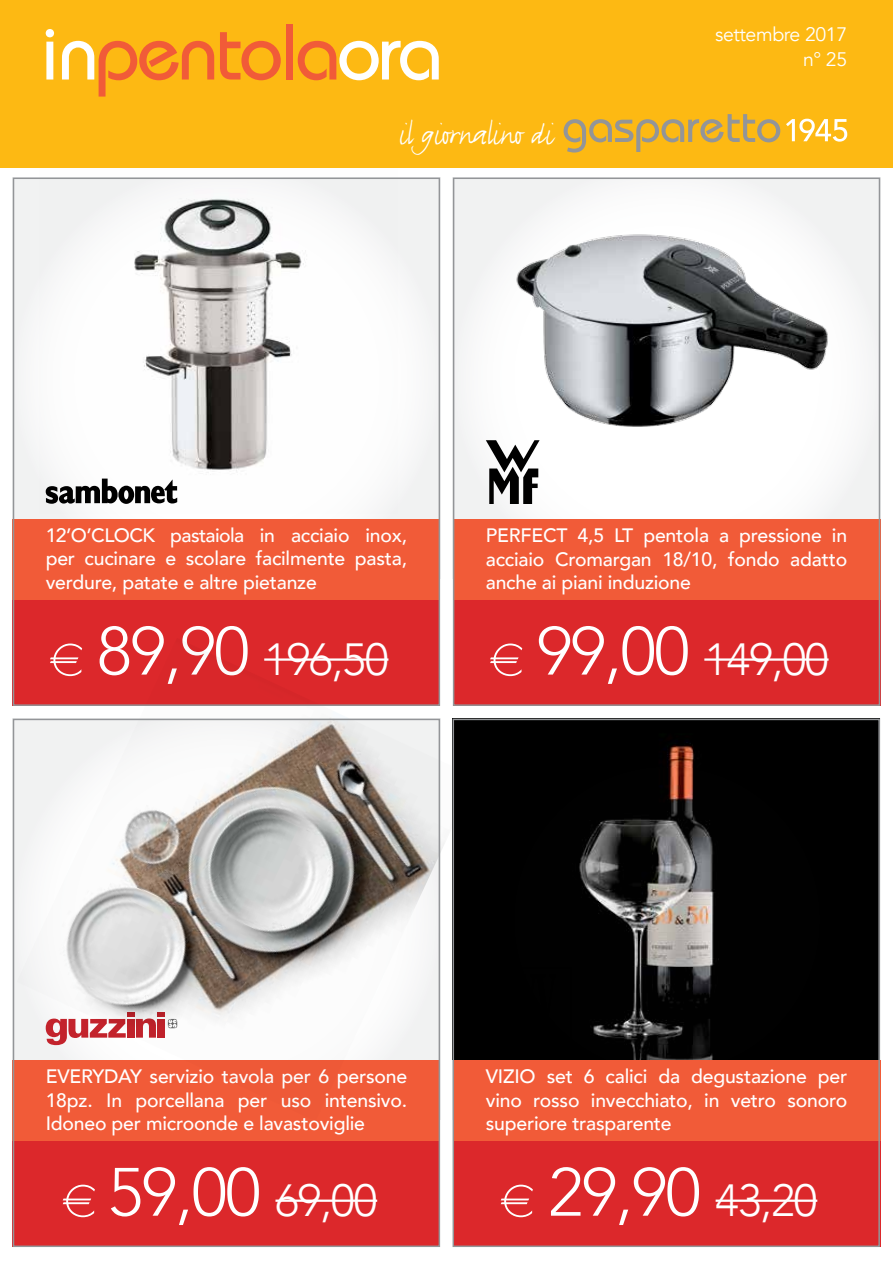
<style>
.page{position:relative;width:893px;height:1263px;background:#fff}
.page>*{position:absolute;margin:0;border:0;box-sizing:border-box;transform-origin:0 0}
.t1{font:300 67.5px "Avenir";letter-spacing:-.02em;color:#fff}
.t2{font:300 45px "Avenir";letter-spacing:-.02em;color:#fff}
.t3{font:34.8px "FF Justlefthand";letter-spacing:-.02em;color:#fff}
.t4{font:19.5px/25.5px "Avenir";letter-spacing:-.02em;color:#fff;text-align:right}
.t5{font:500 19.35px/23.5px "Avenir";letter-spacing:-.01em;color:#fff;text-align:justify}
.s1{font-size:67.5px}
.s2{font-size:45px}
</style>
<div class="page">
<div style="left:13px;top:178px;width:427px;height:400px;background:#f3f3f4"></div>
<div style="left:453px;top:178px;width:427px;height:400px;background:#f8f8f8"></div>
<img style="left:39px;top:177px;width:359px;height:337px">
<div style="left:0;top:0;width:893px;height:168px;background:#fdb913"></div>
<svg style="left:564px;top:114px;width:216px;height:39px"></svg>
<svg style="left:786px;top:119px;width:61px;height:23px"></svg>
<div style="left:453px;top:578px;width:427px;height:128px;background:#dc282b"></div>
<div style="left:13px;top:1119px;width:427px;height:128px;background:#dc282b"></div>
<div style="left:13px;top:578px;width:427px;height:128px;background:#dc282b"></div>
<div style="left:453px;top:1119px;width:427px;height:128px;background:#dc282b"></div>
<div style="left:453px;top:519px;width:427px;height:81px;background:#f15b38"></div>
<div style="left:13px;top:1060px;width:427px;height:81px;background:#f15b38"></div>
<div style="left:13px;top:519px;width:427px;height:81px;background:#f15b38"></div>
<div style="left:453px;top:1060px;width:427px;height:81px;background:#f15b38"></div>
<hr style="left:704px;top:658px;width:124px;height:3px;background:#fff">
<hr style="left:275px;top:1199px;width:102px;height:3px;background:#fff">
<hr style="left:716px;top:1199px;width:101px;height:3px;background:#fff">
<svg style="left:490px;top:643px;width:32px;height:33px"></svg>
<svg style="left:63px;top:1185px;width:32px;height:32px"></svg>
<svg style="left:501px;top:1185px;width:32px;height:32px"></svg>
<svg style="left:46px;top:29px;width:8px;height:51px"></svg>
<svg style="left:62px;top:41px;width:152px;height:56px"></svg>
<svg style="left:220px;top:32px;width:61px;height:48px"></svg>
<div style="left:286px;top:24px;width:7px;height:56px;background:#f15b38"></div>
<svg style="left:298px;top:41px;width:141px;height:39px"></svg>
<svg style="left:486px;top:440px;width:52px;height:64px"></svg>
<img style="left:513px;top:234px;width:315px;height:247px">
<svg style="left:46px;top:479px;width:131px;height:25px"></svg>
<img style="left:476px;top:722px;width:401px;height:338px">
<img style="left:17px;top:638px;width:459px;height:483px">
<div style="left:453px;top:178px;width:427px;height:528px;border:2px solid #939598"></div>
<div style="left:13px;top:178px;width:427px;height:528px;border:2px solid #939598"></div>
<div style="left:13px;top:719px;width:427px;height:528px;border:2px solid #939598"></div>
<div style="left:453px;top:719px;width:427px;height:528px;border:2px solid #939598"></div>
<h3 class="t3" style="left:398px;top:113px;width:157px">il giornalino di</h3>
<p class="t4" style="left:715px;top:22px;width:134px">settembre 2017 n° 25</p>
<p class="t5" style="left:46px;top:522px;width:363px">12’O’CLOCK pastaiola in acciaio inox, per cucinare e scolare facilmente pasta, verdure, patate e altre pietanze</p>
<h2 class="t2" style="left:97px;top:632px;width:293px"><span class="s1">89,90</span> 196,50</h2>
<p class="t5" style="left:486px;top:522px;width:363px">PERFECT 4,5 LT pentola a pressione in acciaio Cromargan 18/10, fondo adatto anche ai piani induzione</p>
<h2 class="t2" style="left:537px;top:632px;width:293px"><span class="s1">99,00</span> 149,00</h2>
<p class="t5" style="left:46px;top:1063px;width:363px">EVERYDAY servizio tavola per 6 persone 18pz. In porcellana per uso intensivo.<br>Idoneo per microonde e lavastoviglie</p>
<h1 class="t1" style="left:108px;top:1152px;width:271px">59,00 <span class="s2">69,00</span></h1>
<p class="t5" style="left:486px;top:1063px;width:363px">VIZIO set 6 calici da degustazione per vino rosso invecchiato, in vetro sonoro superiore trasparente</p>
<h1 class="t1" style="left:548px;top:1152px;width:271px">29,90 <span class="s2">43,20</span></h1>
</div>
